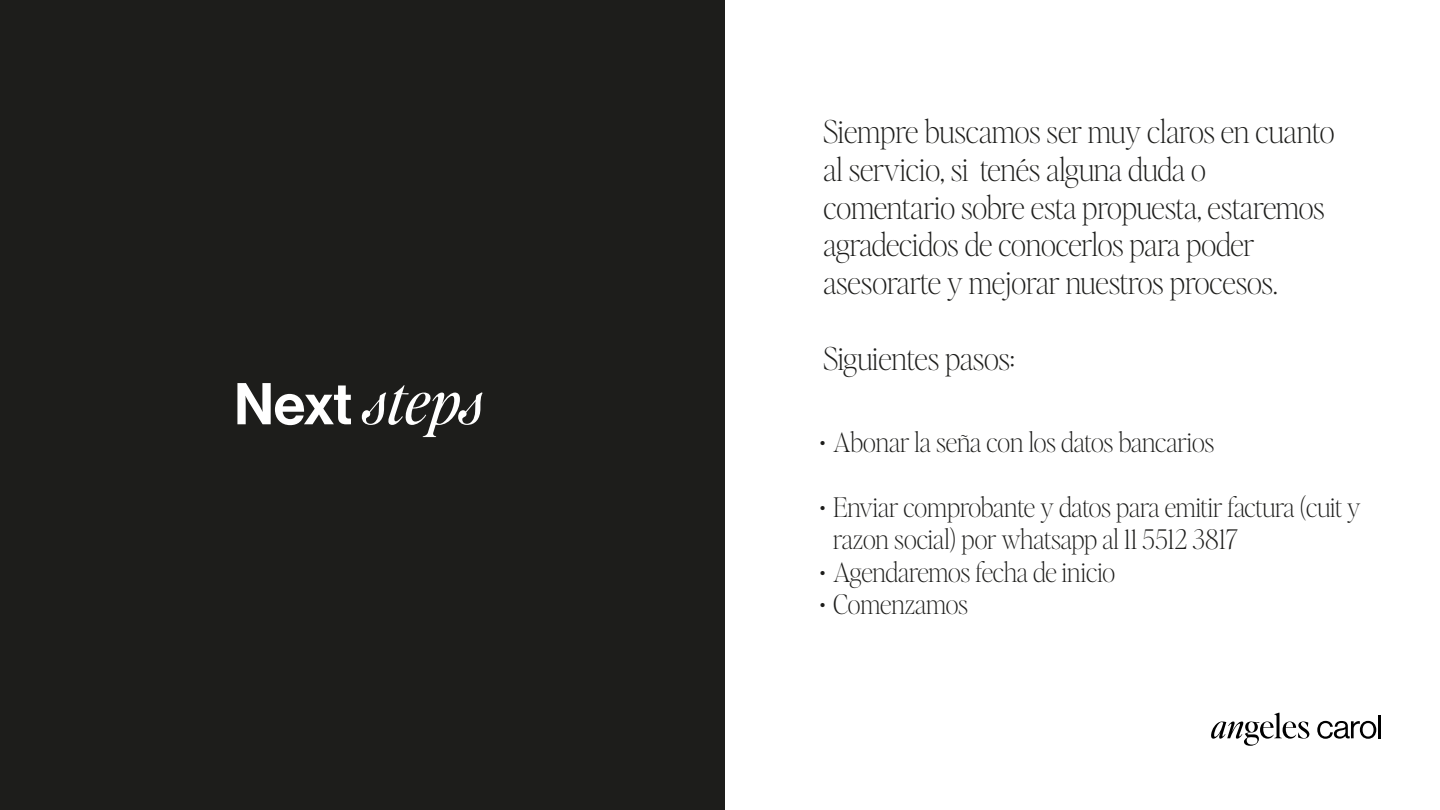
<style>
.page{position:relative;width:1440px;height:810px;background:#fff}
.page>*{position:absolute;margin:0;border:0;box-sizing:border-box;transform-origin:0 0}
.t1{font:italic 62.25px "Editor's Note";color:#fff}
.t2{font:100 31.5px/37.8px "Editor's Note";color:#1d1d1b}
.t3{font:100 27px/32.4px "Editor's Note";color:#1d1d1b}
.s1{font-family:"N Haas Grotesk DS Pro 65 Md";font-style:normal;font-size:57.68px}
</style>
<div class="page">
<div style="left:0;top:0;width:725px;height:810px;background:#1d1d1b"></div>
<svg style="left:1211px;top:713px;width:98px;height:33px"></svg>
<svg style="left:1317px;top:721px;width:59px;height:18px"></svg>
<hr style="left:1378px;top:715px;width:3px;height:23px;background:#000">
<h1 class="t1" style="left:234px;top:360px;width:251px"><span class="s1">Next</span> steps</h1>
<p class="t2" style="left:824px;top:111px;width:512px">Siempre buscamos ser muy claros en cuanto al servicio, si tenés alguna duda o comentario sobre esta propuesta, estaremos agradecidos de conocerlos para poder asesorarte y mejorar nuestros procesos.</p>
<p class="t2" style="left:824px;top:338px;width:193px">Siguientes pasos:</p>
<p class="t3" style="left:820px;top:425px;width:396px">• Abonar la seña con los datos bancarios</p>
<p class="t3" style="left:833px;top:490px;width:529px;text-indent:-14px">• Enviar comprobante y datos para emitir factura (cuit y razon social) por whatsapp al 11 5512 3817</p>
<p class="t3" style="left:820px;top:555px;width:297px">• Agendaremos fecha de inicio</p>
<p class="t3" style="left:820px;top:587px;width:150px">• Comenzamos</p>
</div>
